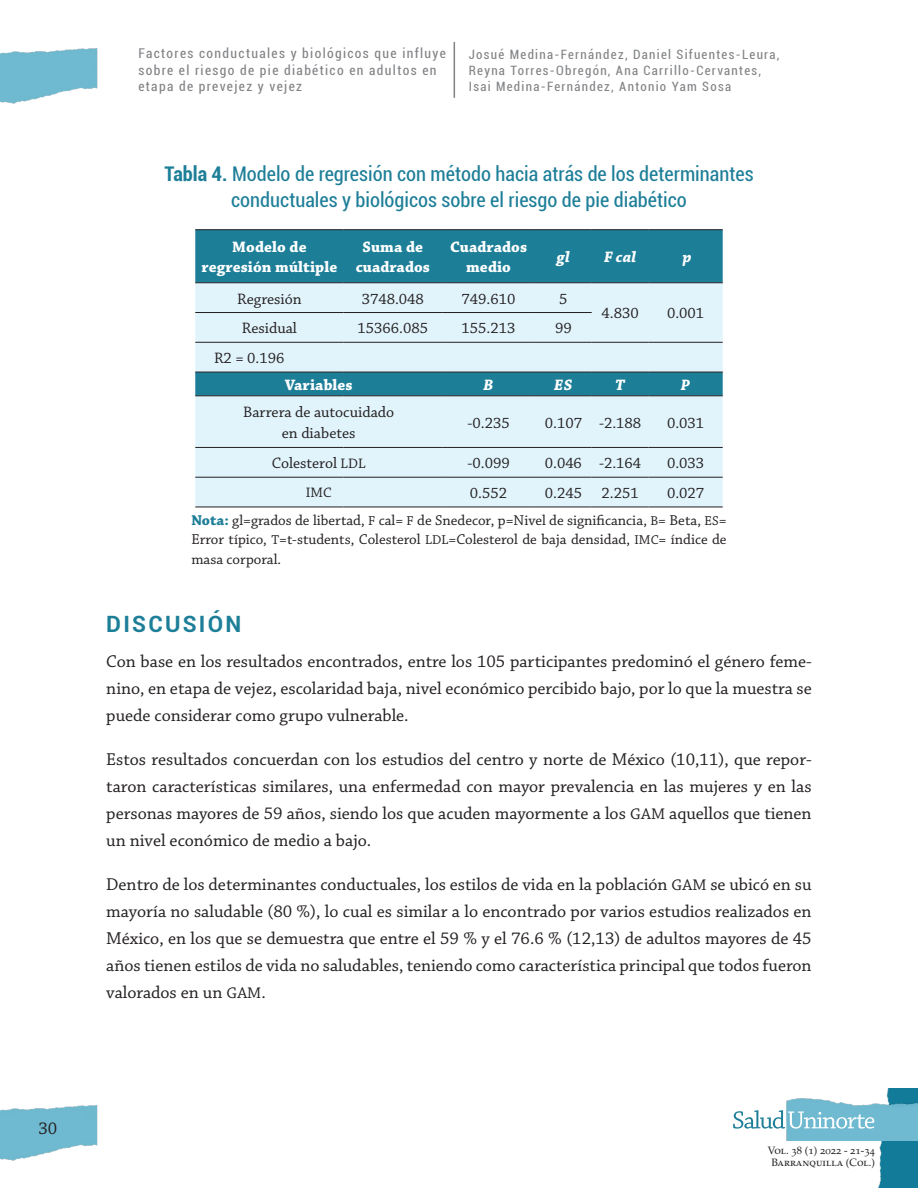
<style>
.page{position:relative;width:918px;height:1188px;background:#fff}
.page>*{position:absolute;margin:0;border:0;box-sizing:border-box;transform-origin:0 0}
.t1{font:700 22.5px "Roboto";letter-spacing:.1em;color:#1d7e98}
.t2{font:condensed 20.25px/25.5px "Roboto";color:#1d7e98;text-align:center}
.t3{font:18px/27px "Chaparral Pro";color:#231f20;text-align:justify}
.t4{font:15.9px/20.2px "Chaparral Pro";color:#231f20;text-align:center}
.t5{font:700 15.9px/20.2px "Chaparral Pro";letter-spacing:.005em;color:#fff;text-align:center}
.t6{font:italic 700 15.9px "Chaparral Pro";letter-spacing:.01em;color:#fff}
.t7{font:15px/19.5px "Chaparral Pro";color:#231f20;text-align:justify}
.t8{font:14.4px "Chaparral Pro";color:#231f20}
.t9{font:condensed 13.5px/16.5px "Roboto";letter-spacing:.1em;color:#808285}
.t10{font:condensed 12.9px/15.9px "Roboto";letter-spacing:.1em;color:#808285}
.t11{font:10.65px/12.8px "Palatino LT Std";color:#231f20;text-align:center}
.s1{font-weight:700}
.s2{font-size:14.4px}
.s3{font-weight:700;color:#1d7e98}
.s4{font-size:13.5px}
.s5{font-size:16.2px}
</style>
<div class="page">
<img style="left:0;top:48px;width:98px;height:56px">
<img style="left:0;top:1105px;width:98px;height:56px">
<img style="left:878px;top:1088px;width:40px;height:100px">
<img style="left:787px;top:1097px;width:131px;height:44px">
<svg style="left:733px;top:1110px;width:141px;height:19px"></svg>
<hr style="left:454px;top:42px;width:1px;height:56px;background:#808285">
<div style="left:195px;top:230px;width:528px;height:53px;background:#1d7e98"></div>
<svg style="left:195px;top:284px;width:528px;height:223px;background:#cae5ef"></svg>
<hr style="left:195px;top:229px;width:149px;height:1px;background:#231f20">
<hr style="left:344px;top:229px;width:98px;height:1px;background:#231f20">
<hr style="left:442px;top:229px;width:93px;height:1px;background:#231f20">
<hr style="left:535px;top:229px;width:57px;height:1px;background:#231f20">
<hr style="left:592px;top:229px;width:57px;height:1px;background:#231f20">
<hr style="left:649px;top:229px;width:74px;height:1px;background:#231f20">
<hr style="left:195px;top:283px;width:149px;height:1px;background:#231f20">
<hr style="left:344px;top:283px;width:98px;height:1px;background:#231f20">
<hr style="left:442px;top:283px;width:93px;height:1px;background:#231f20">
<hr style="left:535px;top:283px;width:57px;height:1px;background:#231f20">
<hr style="left:592px;top:283px;width:57px;height:1px;background:#231f20">
<hr style="left:649px;top:283px;width:74px;height:1px;background:#231f20">
<hr style="left:195px;top:312px;width:149px;height:1px;background:#231f20">
<hr style="left:344px;top:312px;width:98px;height:1px;background:#231f20">
<hr style="left:442px;top:312px;width:93px;height:1px;background:#231f20">
<hr style="left:535px;top:312px;width:57px;height:1px;background:#231f20">
<hr style="left:195px;top:342px;width:149px;height:1px;background:#231f20">
<hr style="left:344px;top:342px;width:98px;height:1px;background:#231f20">
<hr style="left:442px;top:342px;width:93px;height:1px;background:#231f20">
<hr style="left:535px;top:342px;width:57px;height:1px;background:#231f20">
<hr style="left:592px;top:342px;width:57px;height:1px;background:#231f20">
<hr style="left:649px;top:342px;width:74px;height:1px;background:#231f20">
<hr style="left:195px;top:372px;width:149px;height:1px;background:#231f20">
<hr style="left:344px;top:372px;width:98px;height:1px;background:#231f20">
<hr style="left:442px;top:372px;width:93px;height:1px;background:#231f20">
<hr style="left:535px;top:372px;width:57px;height:1px;background:#231f20">
<hr style="left:592px;top:372px;width:57px;height:1px;background:#231f20">
<hr style="left:649px;top:372px;width:74px;height:1px;background:#231f20">
<hr style="left:195px;top:396px;width:149px;height:1px;background:#231f20">
<hr style="left:344px;top:396px;width:98px;height:1px;background:#231f20">
<hr style="left:442px;top:396px;width:93px;height:1px;background:#231f20">
<hr style="left:535px;top:396px;width:57px;height:1px;background:#231f20">
<hr style="left:592px;top:396px;width:57px;height:1px;background:#231f20">
<hr style="left:649px;top:396px;width:74px;height:1px;background:#231f20">
<hr style="left:195px;top:447px;width:149px;height:1px;background:#231f20">
<hr style="left:344px;top:447px;width:98px;height:1px;background:#231f20">
<hr style="left:442px;top:447px;width:93px;height:1px;background:#231f20">
<hr style="left:535px;top:447px;width:57px;height:1px;background:#231f20">
<hr style="left:592px;top:447px;width:57px;height:1px;background:#231f20">
<hr style="left:649px;top:447px;width:74px;height:1px;background:#231f20">
<hr style="left:195px;top:477px;width:149px;height:1px;background:#231f20">
<hr style="left:344px;top:477px;width:98px;height:1px;background:#231f20">
<hr style="left:442px;top:477px;width:93px;height:1px;background:#231f20">
<hr style="left:535px;top:477px;width:57px;height:1px;background:#231f20">
<hr style="left:592px;top:477px;width:57px;height:1px;background:#231f20">
<hr style="left:649px;top:477px;width:74px;height:1px;background:#231f20">
<hr style="left:195px;top:507px;width:149px;height:1px;background:#231f20">
<hr style="left:344px;top:507px;width:98px;height:1px;background:#231f20">
<hr style="left:442px;top:507px;width:93px;height:1px;background:#231f20">
<hr style="left:535px;top:507px;width:57px;height:1px;background:#231f20">
<hr style="left:592px;top:507px;width:57px;height:1px;background:#231f20">
<hr style="left:649px;top:507px;width:74px;height:1px;background:#231f20">
<p class="t3" style="left:38px;top:1115px;width:20px">30</p>
<p class="t9" style="left:138px;top:45px;width:309px">Factores conductuales y biológicos que influye sobre el riesgo de pie diabético en adultos en etapa de prevejez y vejez</p>
<p class="t10" style="left:469px;top:46px;width:312px">Josué Medina-Fernández, Daniel Sifuentes-Leura,<br>Reyna Torres-Obregón, Ana Carrillo-Cervantes,<br>Isai Medina-Fernández, Antonio Yam Sosa</p>
<p class="t2" style="left:164px;top:160px;width:591px"><span class="s1">Tabla 4.</span> Modelo de regresión con método hacia atrás de los determinantes conductuales y biológicos sobre el riesgo de pie diabético</p>
<p class="t5" style="left:202px;top:237px;width:137px">Modelo de regresión múltiple</p>
<p class="t5" style="left:356px;top:237px;width:76px">Suma de cuadrados</p>
<p class="t5" style="left:450px;top:237px;width:79px">Cuadrados medio</p>
<p class="t6" style="left:557px;top:248px;width:15px">gl</p>
<p class="t6" style="left:604px;top:248px;width:33px">F cal</p>
<p class="t6" style="left:683px;top:248px;width:10px">p</p>
<p class="t4" style="left:237px;top:289px;width:66px">Regresión</p>
<p class="t4" style="left:362px;top:289px;width:64px">3748.048</p>
<p class="t4" style="left:462px;top:289px;width:55px">749.610</p>
<p class="t4" style="left:559px;top:289px;width:10px">5</p>
<p class="t4" style="left:602px;top:304px;width:39px">4.830</p>
<p class="t4" style="left:667px;top:304px;width:39px">0.001</p>
<p class="t4" style="left:242px;top:319px;width:57px">Residual</p>
<p class="t4" style="left:358px;top:319px;width:72px">15366.085</p>
<p class="t4" style="left:462px;top:319px;width:55px">155.213</p>
<p class="t4" style="left:555px;top:319px;width:18px">99</p>
<p class="t4" style="left:214px;top:349px;width:72px">R2 = 0.196</p>
<p class="t5" style="left:285px;top:375px;width:70px">Variables</p>
<p class="t6" style="left:484px;top:375px;width:11px">B</p>
<p class="t6" style="left:554px;top:375px;width:20px">ES</p>
<p class="t6" style="left:616px;top:375px;width:11px">T</p>
<p class="t6" style="left:681px;top:375px;width:11px">P</p>
<p class="t4" style="left:243px;top:403px;width:153px">Barrera de autocuidado en diabetes</p>
<p class="t4" style="left:467px;top:413px;width:44px">-0.235</p>
<p class="t4" style="left:545px;top:413px;width:98px">0.107 -2.188</p>
<p class="t4" style="left:667px;top:413px;width:39px">0.031</p>
<p class="t4" style="left:272px;top:454px;width:95px">Colesterol <span class="s2">LDL</span></p>
<p class="t4" style="left:467px;top:454px;width:44px">-0.099</p>
<p class="t4" style="left:545px;top:454px;width:98px">0.046 -2.164</p>
<p class="t4" style="left:667px;top:454px;width:39px">0.033</p>
<p class="t8" style="left:306px;top:485px;width:27px">IMC</p>
<p class="t4" style="left:470px;top:483px;width:39px">0.552</p>
<p class="t4" style="left:545px;top:483px;width:96px">0.245 2.251</p>
<p class="t4" style="left:667px;top:483px;width:39px">0.027</p>
<p class="t7" style="left:191px;top:511px;width:537px"><span class="s3">Nota:</span> gl=grados de libertad, <span class="s4">F</span> cal= <span class="s4">F</span> de Snedecor, p=Nivel de significancia, <span class="s4">B</span>= Beta, <span class="s4">ES</span>= Error típico, <span class="s4">T</span>=t-students, Colesterol <span class="s4">LDL</span>=Colesterol de baja densidad, <span class="s4">IMC</span>= índice de masa corporal.</p>
<p class="t1" style="left:106px;top:608px;width:137px">DISCUSIÓN</p>
<p class="t3" style="left:106px;top:649px;width:707px">Con base en los resultados encontrados, entre los 105 participantes predominó el género feme&shy;nino, en etapa de vejez, escolaridad baja, nivel económico percibido bajo, por lo que la muestra se puede considerar como grupo vulnerable.</p>
<p class="t3" style="left:106px;top:747px;width:707px">Estos resultados concuerdan con los estudios del centro y norte de México (10,11), que repor&shy;taron características similares, una enfermedad con mayor prevalencia en las mujeres y en las personas mayores de 59 años, siendo los que acuden mayormente a los <span class="s5">GAM</span> aquellos que tienen un nivel económico de medio a bajo.</p>
<p class="t3" style="left:106px;top:872px;width:707px">Dentro de los determinantes conductuales, los estilos de vida en la población <span class="s5">GAM</span> se ubicó en su mayoría no saludable (80 %), lo cual es similar a lo encontrado por varios estudios realizados en México, en los que se demuestra que entre el 59 % y el 76.6 % (12,13) de adultos mayores de 45 años tienen estilos de vida no saludables, teniendo como característica principal que todos fueron valorados en un <span class="s5">GAM</span>.</p>
<p class="t11" style="left:768px;top:1144px;width:109px">Vol. 38 (1) 2022 - 21-34<br>Barranquilla (Col.)</p>
</div>
